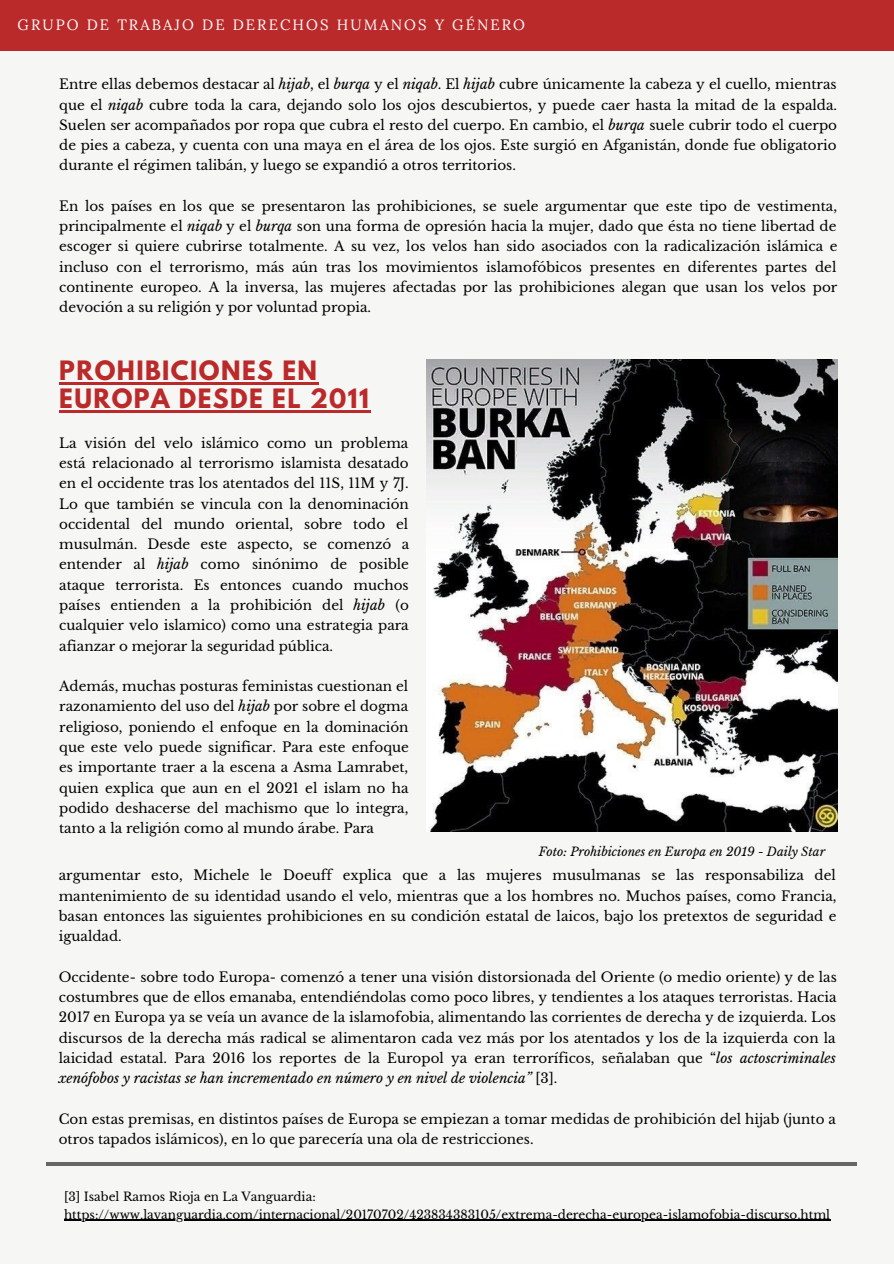
<style>
.page{position:relative;width:894px;height:1264px;background:#fff}
.page>*{position:absolute;margin:0;border:0;box-sizing:border-box;transform-origin:0 0}
.t1{font:700 23.7px/28.2px "League Spartan";letter-spacing:.06em;color:#bb2a2a}
.t2{font:14.85px "Lora";letter-spacing:.14em;color:#fff}
.t3{font:13.5px/20.2px "Libre Baskerville";color:#000;text-align:justify}
.t4{font:12px "Libre Baskerville";color:#000}
.t5{font:italic 12px "Libre Baskerville";color:#000}
.s1{font-style:italic}
</style>
<div class="page">
<div style="left:0;top:0;width:893px;height:1263px;background:#f6f6f4"></div>
<div style="left:0;top:0;width:893px;height:50px;background:#bb2a2a"></div>
<img style="left:427px;top:360px;width:409px;height:471px">
<hr style="left:59px;top:382px;width:259px;height:2px;background:#bb2a2a">
<hr style="left:59px;top:410px;width:311px;height:2px;background:#bb2a2a">
<hr style="left:46px;top:1162px;width:809px;height:3px;background:#666">
<hr style="left:64px;top:1219px;width:765px;height:1px;background:#000">
<p class="t2" style="left:18px;top:15px;width:509px">GRUPO DE TRABAJO DE DERECHOS HUMANOS Y GÉNERO</p>
<p class="t3" style="left:59px;top:74px;width:779px">Entre ellas debemos destacar al <span class="s1">hijab</span>, el <span class="s1">burqa</span> y el <span class="s1">niqab</span>. El <span class="s1">hijab</span> cubre únicamente la cabeza y el cuello, mientras que el <span class="s1">niqab</span> cubre toda la cara, dejando solo los ojos descubiertos, y puede caer hasta la mitad de la espalda.<br>Suelen ser acompañados por ropa que cubra el resto del cuerpo. En cambio, el <span class="s1">burqa</span> suele cubrir todo el cuerpo de pies a cabeza, y cuenta con una maya en el área de los ojos. Este surgió en Afganistán, donde fue obligatorio durante el régimen talibán, y luego se expandió a otros territorios.</p>
<p class="t3" style="left:59px;top:196px;width:779px">En los países en los que se presentaron las prohibiciones, se suele argumentar que este tipo de vestimenta, principalmente el <span class="s1">niqab</span> y el <span class="s1">burqa</span> son una forma de opresión hacia la mujer, dado que ésta no tiene libertad de escoger si quiere cubrirse totalmente. A su vez, los velos han sido asociados con la radicalización islámica e incluso con el terrorismo, más aún tras los movimientos islamofóbicos presentes en diferentes partes del continente europeo. A la inversa, las mujeres afectadas por las prohibiciones alegan que usan los velos por devoción a su religión y por voluntad propia.</p>
<p class="t1" style="left:59px;top:359px;width:311px">PROHIBICIONES EN<br>EUROPA DESDE EL 2011</p>
<p class="t3" style="left:59px;top:433px;width:351px">La visión del velo islámico como un problema está relacionado al terrorismo islamista desatado en el occidente tras los atentados del 11S, 11M y 7J.<br>Lo que también se vincula con la denominación occidental del mundo oriental, sobre todo el musulmán. Desde este aspecto, se comenzó a entender al <span class="s1">hijab</span> como sinónimo de posible ataque terrorista. Es entonces cuando muchos países entienden a la prohibición del <span class="s1">hijab</span> (o cualquier velo islamico) como una estrategia para afianzar o mejorar la seguridad pública.</p>
<p class="t3" style="left:59px;top:676px;width:351px">Además, muchas posturas feministas cuestionan el razonamiento del uso del <span class="s1">hijab</span> por sobre el dogma religioso, poniendo el enfoque en la dominación que este velo puede significar. Para este enfoque es importante traer a la escena a Asma Lamrabet, quien explica que aun en el 2021 el islam no ha podido deshacerse del machismo que lo integra, tanto a la religión como al mundo árabe. Para</p>
<p class="t5" style="left:538px;top:844px;width:288px">Foto: Prohibiciones en Europa en 2019 - Daily Star</p>
<p class="t3" style="left:59px;top:865px;width:779px">argumentar esto, Michele le Doeuff explica que a las mujeres musulmanas se las responsabiliza del mantenimiento de su identidad usando el velo, mientras que a los hombres no. Muchos países, como Francia, basan entonces las siguientes prohibiciones en su condición estatal de laicos, bajo los pretextos de seguridad e igualdad.</p>
<p class="t3" style="left:59px;top:966px;width:779px">Occidente- sobre todo Europa- comenzó a tener una visión distorsionada del Oriente (o medio oriente) y de las costumbres que de ellos emanaba, entendiéndolas como poco libres, y tendientes a los ataques terroristas. Hacia 2017 en Europa ya se veía un avance de la islamofobia, alimentando las corrientes de derecha y de izquierda. Los discursos de la derecha más radical se alimentaron cada vez más por los atentados y los de la izquierda con la laicidad estatal. Para 2016 los reportes de la Europol ya eran terroríficos, señalaban que “<span class="s1">los actoscriminales xenófobos y racistas se han incrementado en número y en nivel de violencia”</span> [3].</p>
<p class="t3" style="left:59px;top:1108px;width:778px">Con estas premisas, en distintos países de Europa se empiezan a tomar medidas de prohibición del hijab (junto a otros tapados islámicos), en lo que parecería una ola de restricciones.</p>
<p class="t4" style="left:64px;top:1188px;width:253px">[3] Isabel Ramos Rioja en La Vanguardia:</p>
<p class="t4" style="left:64px;top:1206px;width:767px">https://www.lavanguardia.com/internacional/20170702/423834383105/extrema-derecha-europea-islamofobia-discurso.html</p>
</div>
